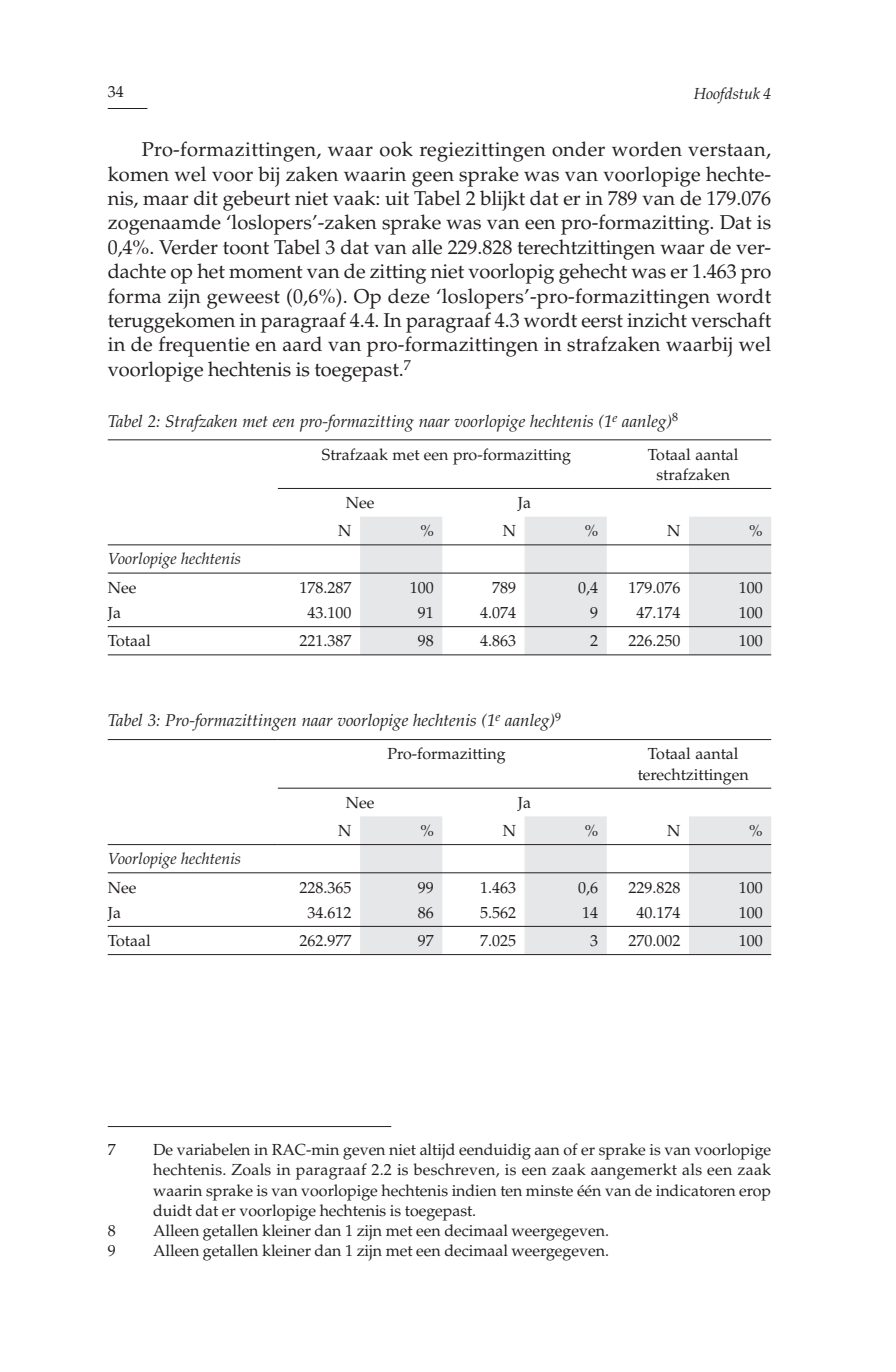
<style>
.page{position:relative;width:896px;height:1372px;background:#fff}
.page>*{position:absolute;margin:0;border:0;box-sizing:border-box;transform-origin:0 0}
.t1{font:20px/24.4px "Palatino LT Std";letter-spacing:.015em;color:#231f20;text-align:justify}
.t2{font:italic 17px "Palatino LT Std";color:#231f20}
.t3{font:16px/20.2px "Palatino LT Std";color:#231f20;text-align:center}
.t4{font:italic 16px "Palatino LT Std";color:#231f20}
</style>
<div class="page">
<hr style="left:108px;top:108px;width:39px;height:1px;background:#231f20">
<svg style="left:108px;top:440px;width:663px;height:215px"></svg>
<svg style="left:360px;top:517px;width:411px;height:138px;fill:#e6e7e9"></svg>
<hr style="left:278px;top:545px;width:493px;height:1px;background:#231f20">
<hr style="left:108px;top:573px;width:663px;height:1px;background:#231f20">
<hr style="left:108px;top:626px;width:663px;height:1px;background:#231f20">
<hr style="left:108px;top:655px;width:663px;height:1px;background:#231f20">
<hr style="left:108px;top:439px;width:170px;height:1px;background:#231f20">
<hr style="left:108px;top:545px;width:170px;height:1px;background:#231f20">
<hr style="left:278px;top:439px;width:493px;height:1px;background:#231f20">
<hr style="left:278px;top:488px;width:493px;height:1px;background:#231f20">
<svg style="left:108px;top:740px;width:663px;height:186px"></svg>
<svg style="left:360px;top:816px;width:411px;height:138px;fill:#e6e7e9"></svg>
<hr style="left:278px;top:844px;width:493px;height:1px;background:#231f20">
<hr style="left:108px;top:872px;width:663px;height:1px;background:#231f20">
<hr style="left:108px;top:926px;width:663px;height:1px;background:#231f20">
<hr style="left:108px;top:954px;width:663px;height:1px;background:#231f20">
<hr style="left:108px;top:739px;width:170px;height:1px;background:#231f20">
<hr style="left:108px;top:844px;width:170px;height:1px;background:#231f20">
<hr style="left:278px;top:739px;width:493px;height:1px;background:#231f20">
<hr style="left:278px;top:788px;width:493px;height:1px;background:#231f20">
<hr style="left:108px;top:1126px;width:283px;height:1px;background:#231f20">
<p class="t3" style="left:108px;top:83px;width:17px">34</p>
<p class="t4" style="left:694px;top:87px;width:79px">Hoofdstuk 4</p>
<p class="t1" style="left:108px;top:140px;width:665px;text-indent:34px">Pro-formazittingen, waar ook regiezittingen onder worden verstaan, komen wel voor bij zaken waarin geen sprake was van voorlopige hechte&shy;nis, maar dit gebeurt niet vaak: uit Tabel 2 blijkt dat er in 789 van de 179.076 zogenaamde ‘loslopers’-zaken sprake was van een pro-formazitting. Dat is 0,4%. Verder toont Tabel 3 dat van alle 229.828 terechtzittingen waar de ver&shy;dachte op het moment van de zitting niet voorlopig gehecht was er 1.463 pro forma zijn geweest (0,6%). Op deze ‘loslopers’-pro-formazittingen wordt teruggekomen in paragraaf 4.4. In paragraaf 4.3 wordt eerst inzicht verschaft in de frequentie en aard van pro-formazittingen in strafzaken waarbij wel voorlopige hechtenis is toegepast.<sup>7</sup></p>
<p class="t2" style="left:108px;top:414px;width:572px">Tabel 2: Strafzaken met een pro-formazitting naar voorlopige hechtenis (1<sup>e</sup> aanleg)<sup>8</sup></p>
<p class="t3" style="left:322px;top:446px;width:251px">Strafzaak met een pro-formazitting</p>
<p class="t3" style="left:648px;top:446px;width:92px">Totaal aantal strafzaken</p>
<p class="t3" style="left:346px;top:494px;width:30px">Nee</p>
<p class="t3" style="left:518px;top:494px;width:15px">Ja</p>
<p class="t3" style="left:338px;top:523px;width:15px">N</p>
<p class="t3" style="left:420px;top:523px;width:15px">%</p>
<p class="t3" style="left:503px;top:523px;width:15px">N</p>
<p class="t3" style="left:585px;top:523px;width:15px">%</p>
<p class="t3" style="left:667px;top:523px;width:15px">N</p>
<p class="t3" style="left:749px;top:523px;width:15px">%</p>
<p class="t4" style="left:108px;top:553px;width:135px">Voorlopige hechtenis</p>
<p class="t3" style="left:108px;top:579px;width:30px">Nee</p>
<p class="t3" style="left:299px;top:579px;width:53px">178.287</p>
<p class="t3" style="left:410px;top:579px;width:25px">100</p>
<p class="t3" style="left:492px;top:579px;width:25px">789</p>
<p class="t3" style="left:578px;top:579px;width:21px">0,4</p>
<p class="t3" style="left:628px;top:579px;width:53px">179.076</p>
<p class="t3" style="left:739px;top:579px;width:25px">100</p>
<p class="t3" style="left:108px;top:604px;width:15px">Ja</p>
<p class="t3" style="left:307px;top:604px;width:45px">43.100</p>
<p class="t3" style="left:418px;top:604px;width:17px">91</p>
<p class="t3" style="left:480px;top:604px;width:37px">4.074</p>
<p class="t3" style="left:590px;top:604px;width:9px">9</p>
<p class="t3" style="left:636px;top:604px;width:45px">47.174</p>
<p class="t3" style="left:739px;top:604px;width:25px">100</p>
<p class="t3" style="left:108px;top:633px;width:44px">Totaal</p>
<p class="t3" style="left:299px;top:633px;width:53px">221.387</p>
<p class="t3" style="left:418px;top:633px;width:17px">98</p>
<p class="t3" style="left:480px;top:633px;width:37px">4.863</p>
<p class="t3" style="left:590px;top:633px;width:9px">2</p>
<p class="t3" style="left:628px;top:633px;width:53px">226.250</p>
<p class="t3" style="left:739px;top:633px;width:25px">100</p>
<p class="t2" style="left:108px;top:714px;width:455px">Tabel 3: Pro-formazittingen naar voorlopige hechtenis (1<sup>e</sup> aanleg)<sup>9</sup></p>
<p class="t3" style="left:387px;top:746px;width:120px">Pro-formazitting</p>
<p class="t3" style="left:638px;top:745px;width:113px">Totaal aantal terechtzittingen</p>
<p class="t3" style="left:346px;top:794px;width:30px">Nee</p>
<p class="t3" style="left:518px;top:794px;width:15px">Ja</p>
<p class="t3" style="left:338px;top:822px;width:15px">N</p>
<p class="t3" style="left:420px;top:822px;width:15px">%</p>
<p class="t3" style="left:503px;top:822px;width:15px">N</p>
<p class="t3" style="left:585px;top:822px;width:15px">%</p>
<p class="t3" style="left:667px;top:822px;width:15px">N</p>
<p class="t3" style="left:749px;top:822px;width:15px">%</p>
<p class="t4" style="left:108px;top:853px;width:135px">Voorlopige hechtenis</p>
<p class="t3" style="left:108px;top:879px;width:30px">Nee</p>
<p class="t3" style="left:299px;top:879px;width:53px">228.365</p>
<p class="t3" style="left:418px;top:879px;width:17px">99</p>
<p class="t3" style="left:480px;top:879px;width:37px">1.463</p>
<p class="t3" style="left:578px;top:879px;width:21px">0,6</p>
<p class="t3" style="left:628px;top:879px;width:53px">229.828</p>
<p class="t3" style="left:739px;top:879px;width:25px">100</p>
<p class="t3" style="left:108px;top:904px;width:15px">Ja</p>
<p class="t3" style="left:307px;top:904px;width:45px">34.612</p>
<p class="t3" style="left:418px;top:904px;width:17px">86</p>
<p class="t3" style="left:480px;top:904px;width:37px">5.562</p>
<p class="t3" style="left:582px;top:904px;width:17px">14</p>
<p class="t3" style="left:636px;top:904px;width:45px">40.174</p>
<p class="t3" style="left:739px;top:904px;width:25px">100</p>
<p class="t3" style="left:108px;top:932px;width:44px">Totaal</p>
<p class="t3" style="left:299px;top:932px;width:53px">262.977</p>
<p class="t3" style="left:418px;top:932px;width:17px">97</p>
<p class="t3" style="left:480px;top:932px;width:37px">7.025</p>
<p class="t3" style="left:590px;top:932px;width:9px">3</p>
<p class="t3" style="left:628px;top:932px;width:53px">270.002</p>
<p class="t3" style="left:739px;top:932px;width:25px">100</p>
<p class="t3" style="left:108px;top:1142px;width:9px">7</p>
<p class="t3" style="left:153px;top:1142px;width:619px;text-align:justify">De variabelen in RAC-min geven niet altijd eenduidig aan of er sprake is van voorlopige hechtenis. Zoals in paragraaf 2.2 is beschreven, is een zaak aangemerkt als een zaak waarin sprake is van voorlopige hechtenis indien ten minste één van de indicatoren erop duidt dat er voorlopige hechtenis is toegepast.</p>
<p class="t3" style="left:108px;top:1222px;width:9px">8</p>
<p class="t3" style="left:153px;top:1222px;width:457px">Alleen getallen kleiner dan 1 zijn met een decimaal weergegeven.</p>
<p class="t3" style="left:108px;top:1243px;width:9px">9</p>
<p class="t3" style="left:153px;top:1243px;width:457px">Alleen getallen kleiner dan 1 zijn met een decimaal weergegeven.</p>
</div>
